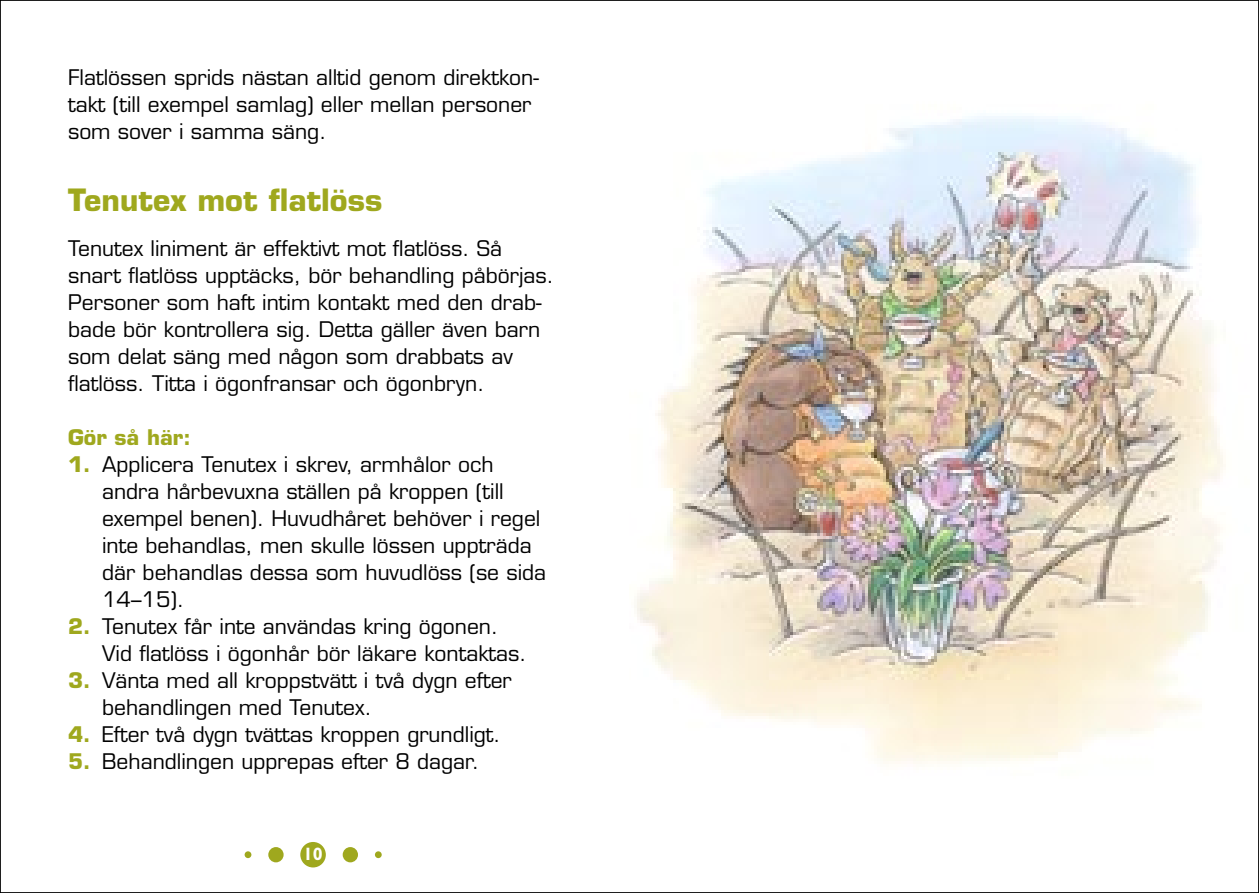
<style>
.page{position:relative;width:1259px;height:893px;background:#fff}
.page>*{position:absolute;margin:0;border:0;box-sizing:border-box;transform-origin:0 0}
.Rubrik{font:700 30px "Eurostile";color:#9fa81e}
.Bröd{font:21px/27px "Eurostile";color:#000}
.mell_rubr{font:700 21px "Eurostile";color:#9fa81e}
.t1{font:700 18px "Gill Sans";color:#fff}
.s1{font-weight:700;color:#9fa81e}
</style>
<div class="page">
<div style="left:300px;top:842px;width:26px;height:25px;background:#9fa81e;border-radius:50%"></div>
<div style="left:268px;top:847px;width:16px;height:15px;background:#9fa81e;border-radius:50%"></div>
<div style="left:245px;top:851px;width:6px;height:7px;background:#9fa81e;border-radius:50%"></div>
<div style="left:343px;top:847px;width:15px;height:15px;background:#9fa81e;border-radius:50%"></div>
<div style="left:375px;top:851px;width:7px;height:7px;background:#9fa81e;border-radius:50%"></div>
<img style="left:634px;top:116px;width:592px;height:648px">
<p class="Bröd" style="left:68px;top:64px;width:472px">Flatlössen sprids nästan alltid genom direktkon&shy;takt (till exempel samlag) eller mellan personer som sover i samma säng.</p>
<p class="Rubrik" style="left:68px;top:181px;width:316px">Tenutex mot flatlöss</p>
<p class="Bröd" style="left:68px;top:235px;width:487px">Tenutex liniment är effektivt mot flatlöss. Så snart flatlöss upptäcks, bör behandling påbörjas.<br>Personer som haft intim kontakt med den drab&shy;bade bör kontrollera sig. Detta gäller även barn som delat säng med någon som drabbats av flatlöss. Titta i ögonfransar och ögonbryn.</p>
<p class="mell_rubr" style="left:68px;top:424px;width:124px">Gör så här:</p>
<p class="Bröd" style="left:102px;top:451px;width:446px;text-indent:-34px"><span class="s1">1.</span> Applicera Tenutex i skrev, armhålor och andra hårbevuxna ställen på kroppen (till exempel benen). Huvudhåret behöver i regel inte behandlas, men skulle lössen uppträda där behandlas dessa som huvudlöss (se sida 14–15).</p>
<p class="Bröd" style="left:102px;top:613px;width:426px;text-indent:-34px"><span class="s1">2.</span> Tenutex får inte användas kring ögonen.<br>Vid flatlöss i ögonhår bör läkare kontaktas.</p>
<p class="Bröd" style="left:102px;top:667px;width:411px;text-indent:-34px"><span class="s1">3.</span> Vänta med all kroppstvätt i två dygn efter behandlingen med Tenutex.</p>
<p class="Bröd" style="left:68px;top:721px;width:434px"><span class="s1">4.</span> Efter två dygn tvättas kroppen grundligt.</p>
<p class="Bröd" style="left:68px;top:748px;width:413px"><span class="s1">5.</span> Behandlingen upprepas efter 8 dagar.</p>
<p class="t1" style="left:303px;top:843px;width:21px">10</p>
</div>
